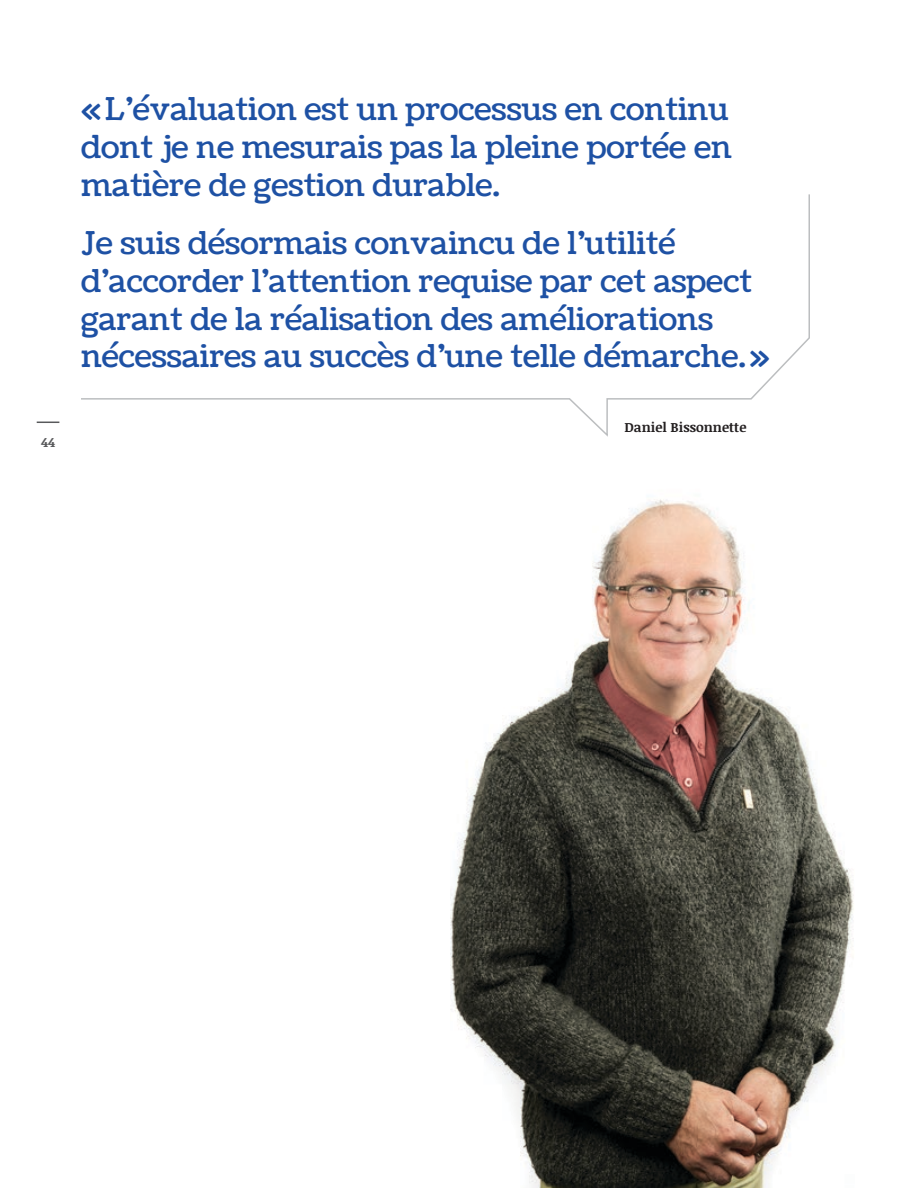
<style>
.page{position:relative;width:918px;height:1188px;background:#fff}
.page>*{position:absolute;margin:0;border:0;box-sizing:border-box;transform-origin:0 0}
.Citation_grande{font:31.5px/37.8px "Coustard";color:#1e51a4;text-align:justify}
.nom_collaborateur{font:700 13.5px "Noticia Text";color:#231f20}
.t1{font:700 13.5px "Noticia Text";color:#58595b}
.s1{font-family:"Coustard Regular 2"}
</style>
<div class="page">
<svg style="left:37px;top:422px;width:22px;height:1px"></svg>
<img style="left:450px;top:499px;width:404px;height:689px">
<svg style="left:81px;top:194px;width:729px;height:243px"></svg>
<p class="t1" style="left:41px;top:432px;width:15px">44</p>
<p class="Citation_grande" style="left:81px;top:90px;width:652px">«L’évaluation est un processus en continu <span class="s1">dont je ne mesurais pas la pleine portée en </span>matière de gestion durable.</p>
<p class="Citation_grande" style="left:81px;top:224px;width:690px;text-align:left">Je suis désormais convaincu de l’utilité d’accorder l’attention requise par cet aspect garant de la réalisation des améliorations nécessaires au succès d’une telle démarche.»</p>
<p class="nom_collaborateur" style="left:625px;top:417px;width:123px">Daniel Bissonnette</p>
</div>
